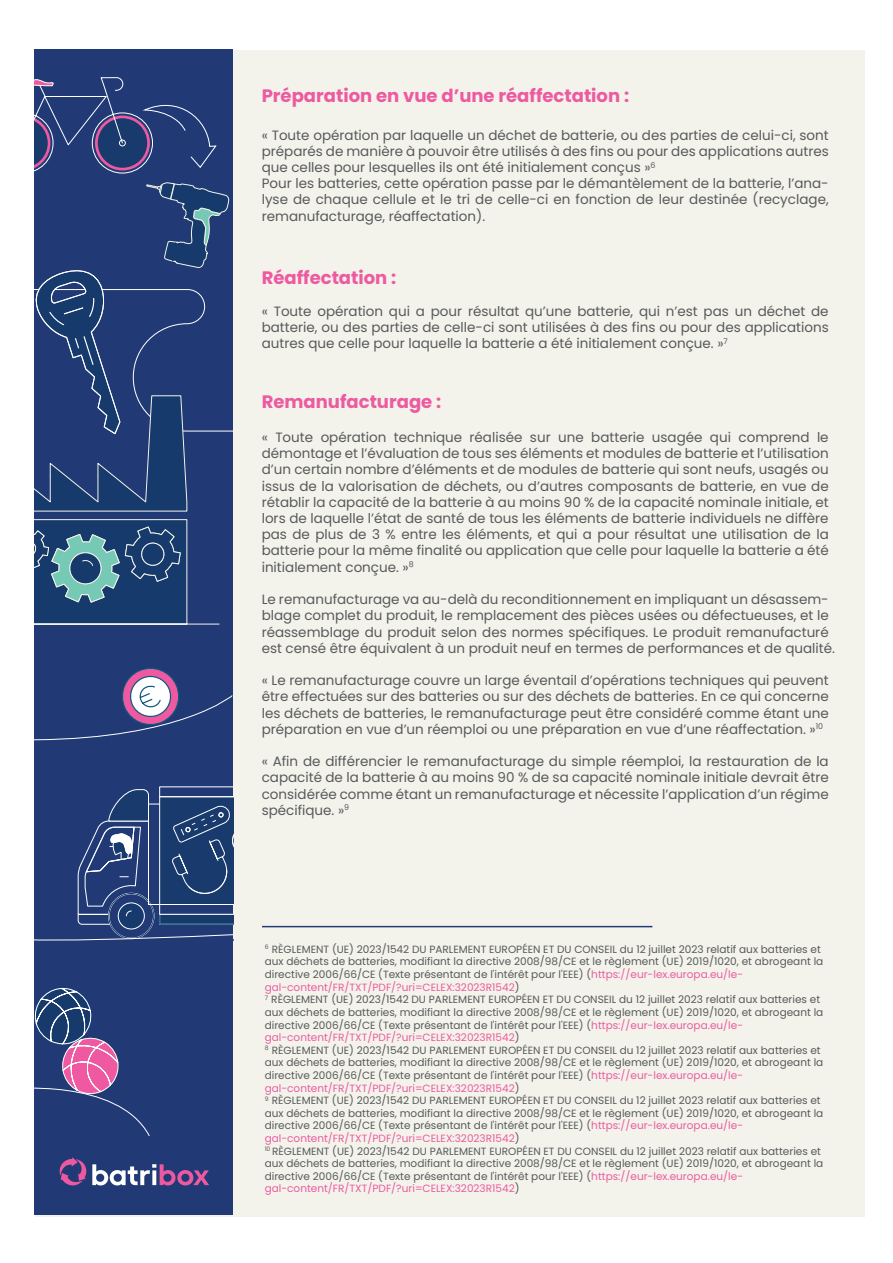
<style>
.page{position:relative;width:893px;height:1263px;background:#fff}
.page>*{position:absolute;margin:0;border:0;box-sizing:border-box;transform-origin:0 0}
.t1{font:700 18px "Poppins";color:#ed5aa0}
.t2{font:13.5px/16.2px "Poppins";color:#575a5b;text-align:justify}
.t3{font:10.5px/12.6px "Poppins";color:#575a5b}
.s1{color:#eb5ba0}
</style>
<div class="page">
<div style="left:35px;top:50px;width:830px;height:1167px;background:#f3f3eb"></div>
<div style="left:35px;top:50px;width:198px;height:1165px;background:#213a76"></div>
<svg style="left:35px;top:182px;width:198px;height:443px"></svg>
<svg style="left:122px;top:668px;width:57px;height:27px"></svg>
<svg style="left:35px;top:695px;width:198px;height:246px"></svg>
<svg style="left:35px;top:988px;width:115px;height:148px"></svg>
<svg style="left:35px;top:77px;width:181px;height:97px"></svg>
<hr style="left:262px;top:926px;width:390px;height:1px;background:#233a78">
<svg style="left:59px;top:1157px;width:150px;height:29px"></svg>
<h1 class="t1" style="left:262px;top:85px;width:369px">Préparation en vue d’une réaffectation :</h1>
<p class="t2" style="left:262px;top:127px;width:569px;text-align:left">« Toute opération par laquelle un déchet de batterie, ou des parties de celui-ci, sont préparés de manière à pouvoir être utilisés à des fins ou pour des applications autres que celles pour lesquelles ils ont été initialement conçus »<sup>6<br></sup>Pour les batteries, cette opération passe par le démantèlement de la batterie, l’ana&shy;lyse de chaque cellule et le tri de celle-ci en fonction de leur destinée (recyclage, remanufacturage, réaffectation).</p>
<h1 class="t1" style="left:262px;top:267px;width:136px">Réaffectation :</h1>
<p class="t2" style="left:262px;top:303px;width:569px">« Toute opération qui a pour résultat qu’une batterie, qui n’est pas un déchet de batterie, ou des parties de celle-ci sont utilisées à des fins ou pour des applications autres que celle pour laquelle la batterie a été initialement conçue. »<sup>7</sup></p>
<h1 class="t1" style="left:262px;top:391px;width:181px">Remanufacturage :</h1>
<p class="t2" style="left:262px;top:429px;width:569px">« Toute opération technique réalisée sur une batterie usagée qui comprend le démontage et l’évaluation de tous ses éléments et modules de batterie et l’utilisation d’un certain nombre d’éléments et de modules de batterie qui sont neufs, usagés ou issus de la valorisation de déchets, ou d’autres composants de batterie, en vue de rétablir la capacité de la batterie à au moins 90 % de la capacité nominale initiale, et lors de laquelle l’état de santé de tous les éléments de batterie individuels ne diffère pas de plus de 3 % entre les éléments, et qui a pour résultat une utilisation de la batterie pour la même finalité ou application que celle pour laquelle la batterie a été initialement conçue. »<sup>8</sup></p>
<p class="t2" style="left:262px;top:591px;width:575px;text-align:left">Le remanufacturage va au-delà du reconditionnement en impliquant un désassem&shy;blage complet du produit, le remplacement des pièces usées ou défectueuses, et le réassemblage du produit selon des normes spécifiques. Le produit remanufacturé est censé être équivalent à un produit neuf en termes de performances et de qualité.</p>
<p class="t2" style="left:262px;top:672px;width:569px">« Le remanufacturage couvre un large éventail d’opérations techniques qui peuvent être effectuées sur des batteries ou sur des déchets de batteries. En ce qui concerne les déchets de batteries, le remanufacturage peut être considéré comme étant une préparation en vue d’un réemploi ou une préparation en vue d’une réaffectation. »<sup>10</sup></p>
<p class="t2" style="left:262px;top:753px;width:569px">« Afin de différencier le remanufacturage du simple réemploi, la restauration de la capacité de la batterie à au moins 90 % de sa capacité nominale initiale devrait être considérée comme étant un remanufacturage et nécessite l’application d’un régime spécifique. »<sup>9</sup></p>
<p class="t3" style="left:265px;top:943px;width:560px"><sup>6</sup> RÈGLEMENT (UE) 2023/1542 DU PARLEMENT EUROPÉEN ET DU CONSEIL du 12 juillet 2023 relatif aux batteries et aux déchets de batteries, modifiant la directive 2008/98/CE et le règlement (UE) 2019/1020, et abrogeant la directive 2006/66/CE (Texte présentant de l'intérêt pour l'EEE) (<span class="s1">https://eur-lex.europa.eu/le&shy;gal-content/FR/TXT/PDF/?uri=CELEX:32023R1542</span>)<br><sup>7</sup> RÈGLEMENT (UE) 2023/1542 DU PARLEMENT EUROPÉEN ET DU CONSEIL du 12 juillet 2023 relatif aux batteries et aux déchets de batteries, modifiant la directive 2008/98/CE et le règlement (UE) 2019/1020, et abrogeant la directive 2006/66/CE (Texte présentant de l'intérêt pour l'EEE) (<span class="s1">https://eur-lex.europa.eu/le&shy;gal-content/FR/TXT/PDF/?uri=CELEX:32023R1542</span>)<br><sup>8</sup> RÈGLEMENT (UE) 2023/1542 DU PARLEMENT EUROPÉEN ET DU CONSEIL du 12 juillet 2023 relatif aux batteries et aux déchets de batteries, modifiant la directive 2008/98/CE et le règlement (UE) 2019/1020, et abrogeant la directive 2006/66/CE (Texte présentant de l'intérêt pour l'EEE) (<span class="s1">https://eur-lex.europa.eu/le&shy;gal-content/FR/TXT/PDF/?uri=CELEX:32023R1542</span>)<br><sup>9</sup> RÈGLEMENT (UE) 2023/1542 DU PARLEMENT EUROPÉEN ET DU CONSEIL du 12 juillet 2023 relatif aux batteries et aux déchets de batteries, modifiant la directive 2008/98/CE et le règlement (UE) 2019/1020, et abrogeant la directive 2006/66/CE (Texte présentant de l'intérêt pour l'EEE) (<span class="s1">https://eur-lex.europa.eu/le&shy;gal-content/FR/TXT/PDF/?uri=CELEX:32023R1542</span>)<br><sup>10</sup> RÈGLEMENT (UE) 2023/1542 DU PARLEMENT EUROPÉEN ET DU CONSEIL du 12 juillet 2023 relatif aux batteries et aux déchets de batteries, modifiant la directive 2008/98/CE et le règlement (UE) 2019/1020, et abrogeant la directive 2006/66/CE (Texte présentant de l'intérêt pour l'EEE) (<span class="s1">https://eur-lex.europa.eu/le&shy;gal-content/FR/TXT/PDF/?uri=CELEX:32023R1542</span>)</p>
</div>
